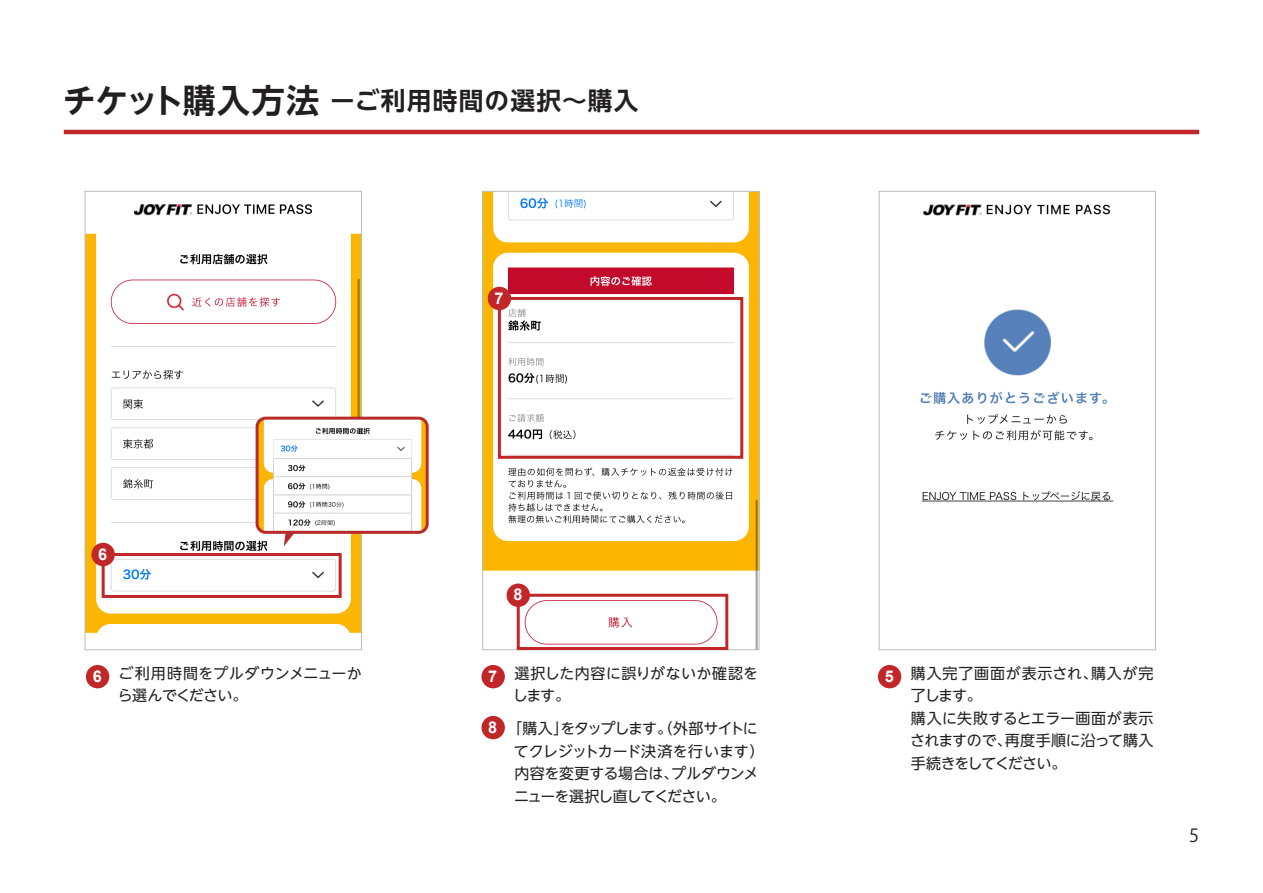
<style>
.page{position:relative;width:1263px;height:893px;background:#fff}
.page>*{position:absolute;margin:0;border:0;box-sizing:border-box;transform-origin:0 0}
.t1{font:700 24.75px "UD Shin Go NT Pro De";letter-spacing:.05em;color:#231f20}
.t2{font:18px "Koz Go Pr 6 N";color:#231f20}
.t3{font:700 16.2px "Arial";color:#fff}
.t4{font:15px/22.5px "UD Shin Go NT Pro";letter-spacing:-.015em;color:#231f20}
.t5{font:15px/22.5px "UD Shin Go NT Pro";letter-spacing:-.04em;color:#231f20}
.t6{font:15px "UD Shin Go NT Pro";letter-spacing:.025em;color:#231f20}
.s1{font-size:33px}
</style>
<div class="page">
<hr style="left:64px;top:130px;width:1135px;height:4px;background:#c12729">
<div style="left:878px;top:665px;width:23px;height:23px;background:#c12729;border-radius:50%"></div>
<img style="left:920px;top:204px;width:194px;height:298px">
<div style="left:879px;top:191px;width:277px;height:459px;border:1px solid #bcbdc0"></div>
<div style="left:481px;top:665px;width:24px;height:23px;background:#c12729;border-radius:50%"></div>
<div style="left:481px;top:716px;width:24px;height:23px;background:#c12729;border-radius:50%"></div>
<img style="left:484px;top:318px;width:273px;height:330px">
<img style="left:484px;top:193px;width:273px;height:125px">
<div style="left:498px;top:297px;width:245px;height:162px;border:3px solid #c12729"></div>
<div style="left:488px;top:287px;width:23px;height:23px;background:#c12729;border-radius:50%"></div>
<div style="left:517px;top:594px;width:211px;height:56px;border:3px solid #c12729"></div>
<div style="left:506px;top:584px;width:24px;height:23px;background:#c12729;border-radius:50%"></div>
<div style="left:86px;top:665px;width:23px;height:23px;background:#c12729;border-radius:50%"></div>
<img style="left:87px;top:204px;width:273px;height:429px">
<div style="left:85px;top:191px;width:277px;height:459px;border:1px solid #bcbdc0"></div>
<div style="left:102px;top:553px;width:240px;height:45px;border:3px solid #c12729"></div>
<div style="left:91px;top:543px;width:24px;height:23px;background:#c12729;border-radius:50%"></div>
<svg style="left:284px;top:534px;width:22px;height:13px"></svg>
<img style="left:257px;top:418px;width:168px;height:114px">
<div style="left:256px;top:417px;width:173px;height:117px;border:3px solid #b92b2a;border-radius:9px"></div>
<h1 class="t1" style="left:63px;top:80px;width:577px"><span class="s1">チケット購入方法</span> ーご利用時間の選択～購入</h1>
<p class="t3" style="left:494px;top:287px;width:11px">7</p>
<p class="t3" style="left:98px;top:543px;width:11px">6</p>
<p class="t3" style="left:93px;top:665px;width:11px">6</p>
<p class="t4" style="left:118px;top:661px;width:245px">ご利用時間をプルダウンメニューから選んでください。</p>
<p class="t3" style="left:513px;top:584px;width:11px">8</p>
<p class="t3" style="left:488px;top:665px;width:11px">7</p>
<p class="t3" style="left:488px;top:716px;width:11px">8</p>
<p class="t6" style="left:514px;top:661px;width:245px">選択した内容に誤りがないか確認を</p>
<p class="t3" style="left:885px;top:665px;width:11px">5</p>
<p class="t4" style="left:513px;top:684px;width:59px">します。</p>
<p class="t5" style="left:514px;top:717px;width:252px;text-indent:-7px">「購入」をタップします。（外部サイトにてクレジットカード決済を行います）内容を変更する場合は、プルダウンメニューを選択し直してください。</p>
<p class="t4" style="left:910px;top:661px;width:245px">購入完了画面が表示され、購入が完了します。<br>購入に失敗するとエラー画面が表示されますので、再度手順に沿って購入手続きをしてください。</p>
<p class="t2" style="left:1189px;top:825px;width:11px">5</p>
</div>
